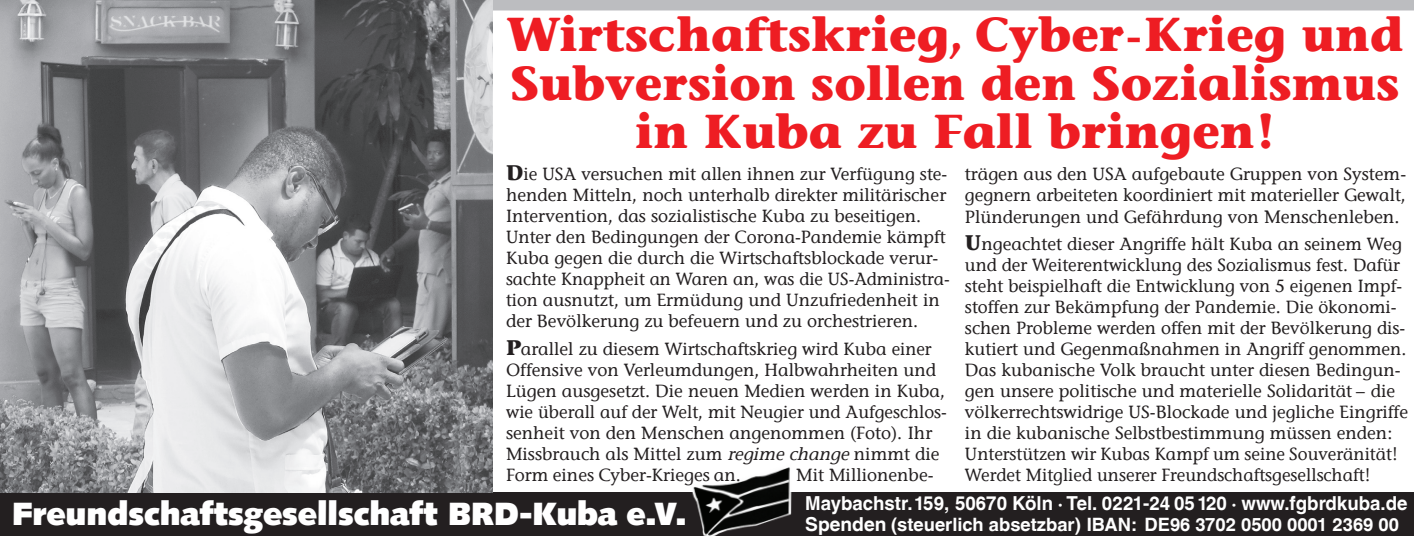
<style>
.page{position:relative;width:1414px;height:536px;background:#fff}
.page>*{position:absolute;margin:0;border:0;box-sizing:border-box;transform-origin:0 0}
.t1{font:700 47.25px/48.1px "Stone Informal LT";color:#ee1d23;text-align:center}
.t2{font:900 32.38px "Syntax LT";color:#fff}
.t3{font:700 19.25px "Helvetica LT";color:#fff}
.t4{font:700 18.38px "Helvetica LT";color:#fff}
.t5{font:17.5px/21px "Stone Informal LT";color:#231f20}
.s1{font-weight:700;font-size:21px}
.s2{font-style:italic}
.s3{font-size:17.85px}
.s4{font-size:19.25px}
</style>
<div class="page">
<div style="left:0;top:0;width:1414px;height:11px;background:#bcbdc0"></div>
<div style="left:0;top:492px;width:1414px;height:44px;background:#231f20"></div>
<img style="left:692px;top:467px;width:100px;height:69px">
<img style="left:0;top:0;width:493px;height:492px">
<h1 class="t1" style="left:507px;top:10px;width:898px">Wirtschaftskrieg, Cyber-Krieg und<br>Subversion sollen den Sozialismus in Kuba zu Fall bringen!</h1>
<p class="t5" style="left:506px;top:164px;width:445px"><span class="s1">D</span>ie USA versuchen mit allen ihnen zur Verfügung ste&shy;henden Mitteln, noch unterhalb direkter militärischer Intervention, das sozialistische Kuba zu beseitigen.<br>Unter den Bedingungen der Corona-Pandemie kämpft Kuba gegen die durch die Wirtschaftsblockade verur&shy;sachte Knappheit an Waren an, was die US-Administra&shy;tion ausnutzt, um Ermüdung und Unzufriedenheit in der Bevölkerung zu befeuern und zu orchestrieren.</p>
<p class="t5" style="left:506px;top:338px;width:442px"><span class="s1">P</span>arallel zu diesem Wirtschaftskrieg wird Kuba einer Offensive von Verleumdungen, Halbwahrheiten und Lügen ausgesetzt. Die neuen Medien werden in Kuba, wie überall auf der Welt, mit Neugier und Aufgeschlos&shy;senheit von den Menschen angenommen (Foto). Ihr Missbrauch als Mittel zum <span class="s2">regime change</span> nimmt die Form eines Cyber-Krieges an.</p>
<p class="t5" style="left:965px;top:164px;width:443px;text-align:justify">trägen aus den USA aufgebaute Gruppen von System&shy;gegnern arbeiteten koordiniert mit materieller Gewalt, Plünderungen und Gefährdung von <span class="s3">Menschenleben.</span></p>
<p class="t5" style="left:965px;top:233px;width:445px"><span class="s1">U</span>ngeachtet dieser Angriffe hält Kuba an seinem Weg und der Weiterentwicklung des Sozialismus fest. Dafür steht beispielhaft die Entwicklung von 5 eigenen Impf&shy;stoffen zur Bekämpfung der Pandemie. Die ökonomi&shy;schen Probleme werden offen mit der Bevölkerung dis&shy;kutiert und Gegenmaßnahmen in Angriff genommen.<br>Das kubanische Volk braucht unter diesen Bedingun&shy;gen unsere politische und materielle Solidarität − die völkerrechtswidrige US-Blockade und jegliche Eingriffe in die kubanische Selbstbestimmung müssen enden:<br>Unterstützen wir Kubas Kampf um seine Souveränität!<br>Werdet Mitglied unserer Freundschaftsgesellschaft!</p>
<p class="t5" style="left:796px;top:464px;width:139px">Mit Millionenbe-</p>
<h2 class="t2" style="left:12px;top:495px;width:675px">Freundschaftsgesellschaft BRD-Kuba e.V.</h2>
<p class="t3" style="left:805px;top:491px;width:604px">Maybachstr.159, 50670 Köln · Tel. 0221-24 05 120 · www.fgbrdkuba.de</p>
<p class="t4" style="left:805px;top:513px;width:595px"><span class="s4">Spenden</span> (steuerlich absetzbar) IBAN: DE96 3702 0500 0001 2369 00</p>
</div>
